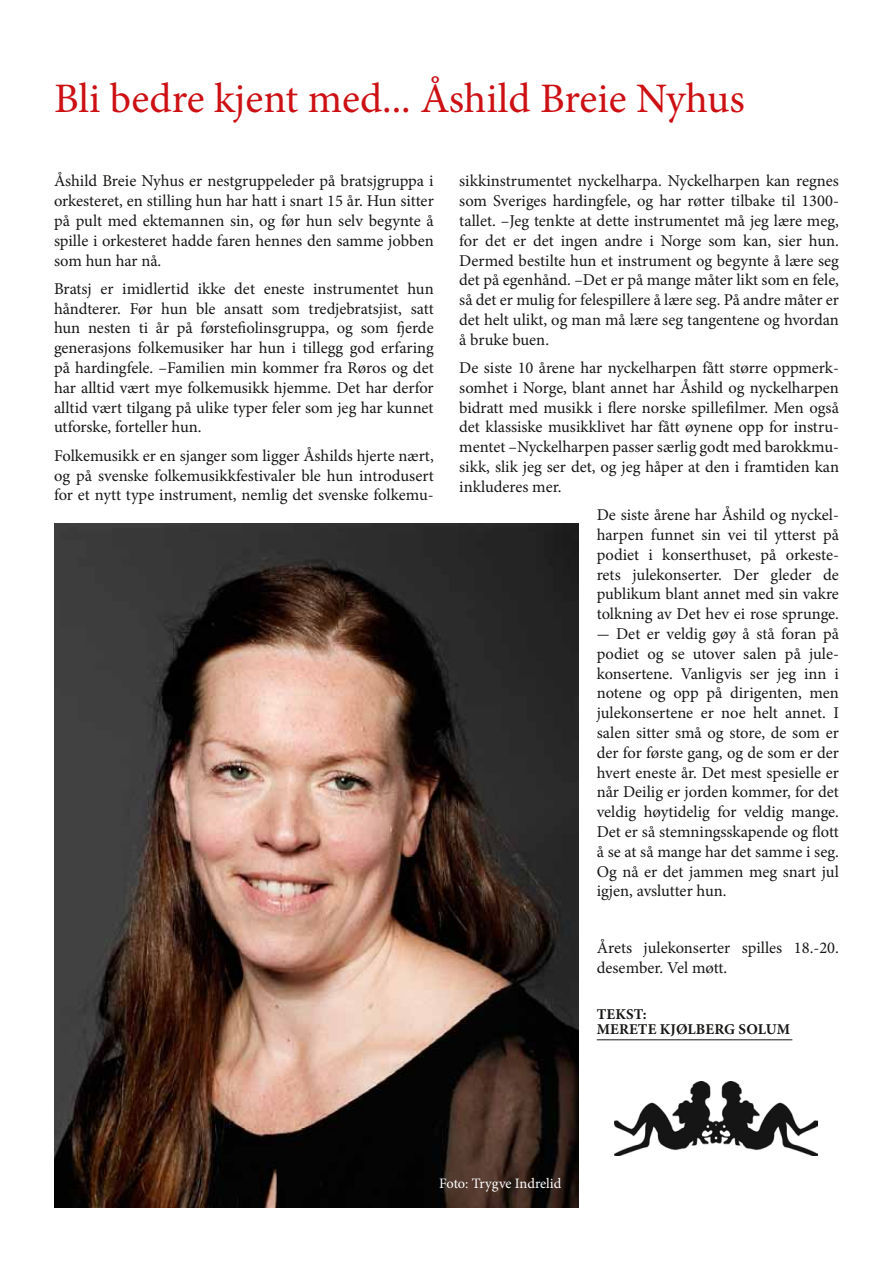
<style>
.page{position:relative;width:893px;height:1263px;background:#fff}
.page>*{position:absolute;margin:0;border:0;box-sizing:border-box;transform-origin:0 0}
.t1{font:42px "Minion Pro";color:#cd1013}
.t2{font:16.5px/19.8px "Minion Pro";color:#181716;text-align:justify}
.t3{font:700 15px/15px "Minion Pro";letter-spacing:.01em;color:#181716}
.t4{font:14.4px "Minion Pro";letter-spacing:-.005em;color:#fff}
</style>
<div class="page">
<hr style="left:597px;top:1039px;width:195px;height:1px;background:#181716">
<img style="left:614px;top:1082px;width:204px;height:73px">
<img style="left:54px;top:523px;width:525px;height:684px">
<h1 class="t1" style="left:54px;top:71px;width:692px">Bli bedre kjent med... Åshild Breie Nyhus</h1>
<p class="t2" style="left:54px;top:171px;width:381px">Åshild Breie Nyhus er nestgruppeleder på bratsjgruppa i orkesteret, en stilling hun har hatt i snart 15 år. Hun sitter på pult med ektemannen sin, og før hun selv begynte å spille i orkesteret hadde faren hennes den samme jobben som hun har nå.</p>
<p class="t2" style="left:54px;top:279px;width:381px">Bratsj er imidlertid ikke det eneste instrumentet hun håndterer. Før hun ble ansatt som tredjebratsjist, satt hun nesten ti år på førstefiolinsgruppa, og som fjerde generasjons folkemusiker har hun i tillegg god erfaring på hardingfele. –Familien min kommer fra Røros og det har alltid vært mye folkemusikk hjemme. Det har derfor alltid vært tilgang på ulike typer feler som jeg har kunnet utforske, forteller hun.</p>
<p class="t2" style="left:54px;top:446px;width:381px">Folkemusikk er en sjanger som ligger Åshilds hjerte nært, og på svenske folkemusikkfestivaler ble hun introdusert for et nytt type instrument, nemlig det svenske folkemu-</p>
<p class="t2" style="left:459px;top:171px;width:381px">sikkinstrumentet nyckelharpa. Nyckelharpen kan regnes som Sveriges hardingfele, og har røtter tilbake til 1300- tallet. –Jeg tenkte at dette instrumentet må jeg lære meg, for det er det ingen andre i Norge som kan, sier hun.<br>Dermed bestilte hun et instrument og begynte å lære seg det på egenhånd. –Det er på mange måter likt som en fele, så det er mulig for felespillere å lære seg. På andre måter er det helt ulikt, og man må lære seg tangentene og hvordan å bruke buen.</p>
<p class="t2" style="left:459px;top:358px;width:381px">De siste 10 årene har nyckelharpen fått større oppmerk&shy;somhet i Norge, blant annet har Åshild og nyckelharpen bidratt med musikk i flere norske spillefilmer. Men også det klassiske musikklivet har fått øynene opp for instru&shy;mentet –Nyckelharpen passer særlig godt med barokkmu&shy;sikk, slik jeg ser det, og jeg håper at den i framtiden kan inkluderes mer.</p>
<p class="t2" style="left:597px;top:505px;width:244px">De siste årene har Åshild og nyckel&shy;harpen funnet sin vei til ytterst på podiet i konserthuset, på orkeste&shy;rets julekonserter. Der gleder de publikum blant annet med sin vakre tolkning av Det hev ei rose sprunge.</p>
<p class="t2" style="left:597px;top:624px;width:244px">- Det er veldig gøy å stå foran på podiet og se utover salen på jule&shy;konsertene. Vanligvis ser jeg inn i notene og opp på dirigenten, men julekonsertene er noe helt annet. I salen sitter små og store, de som er der for første gang, og de som er der hvert eneste år. Det mest spesielle er når Deilig er jorden kommer, for det veldig høytidelig for veldig mange.<br>Det er så stemningsskapende og flott å se at så mange har det samme i seg.<br>Og nå er det jammen meg snart jul igjen, avslutter hun.</p>
<p class="t2" style="left:597px;top:938px;width:244px">Årets julekonserter spilles 18.-20. desember. Vel møtt.</p>
<p class="t3" style="left:597px;top:1007px;width:195px">TEKST:<br>MERETE KJØLBERG SOLUM</p>
<p class="t4" style="left:439px;top:1174px;width:124px">Foto: Trygve Indrelid</p>
</div>
